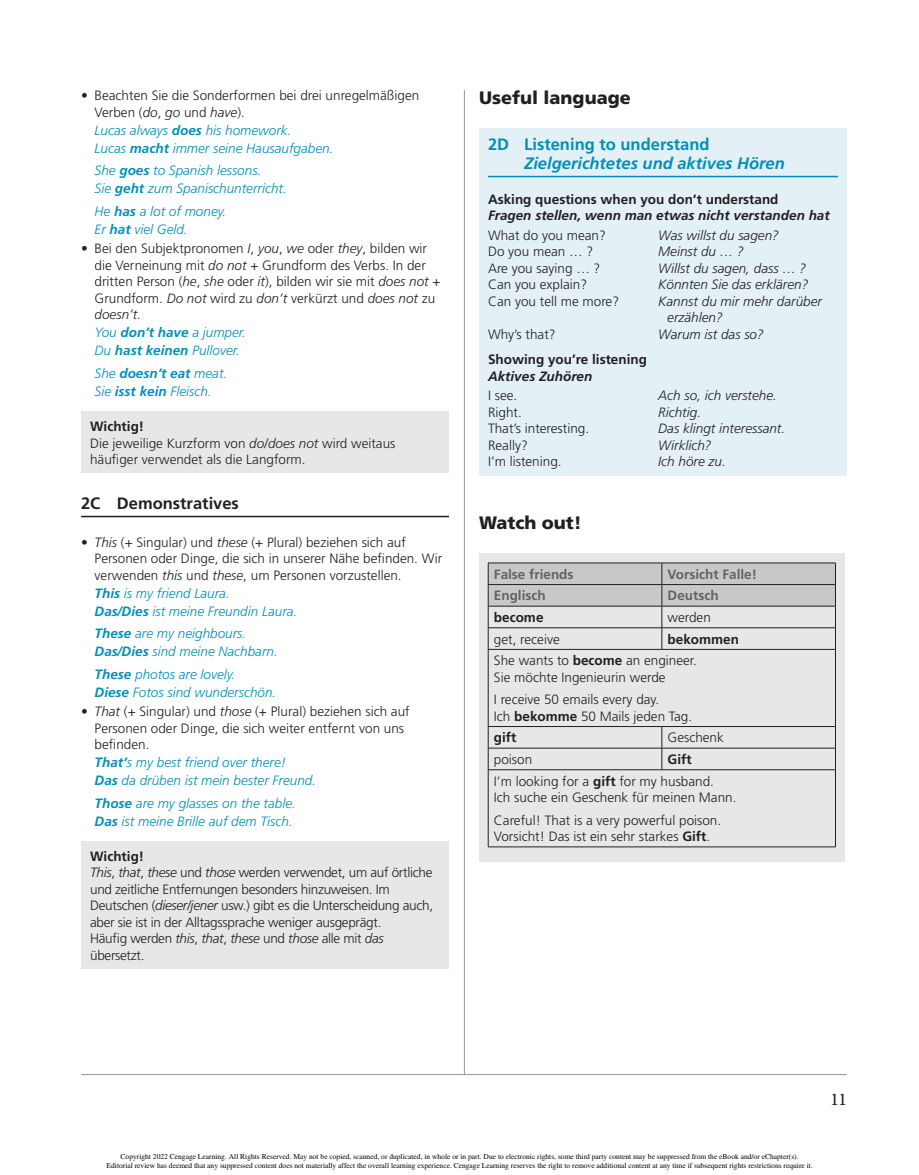
<style>
.page{position:relative;width:919px;height:1175px;background:#fff}
.page>*{position:absolute;margin:0;border:0;box-sizing:border-box;transform-origin:0 0}
.t1{font:900 18px "Frutiger LT Std";color:#231f20}
.t2{font:italic 700 16.5px "Frutiger LT Std";color:#018fb8}
.t3{font:700 16.5px "Frutiger LT Std";color:#018fb8}
.t4{font:700 16.5px "Frutiger LT Std";color:#231f20}
.t5{font:16.5px "Century Std";color:#231f20}
.t6{font:300 13.5px/16.5px "Frutiger LT Std";color:#231f20}
.t7{font:italic 300 13.5px/18px "Frutiger LT Std";color:#018fb8}
.t8{font:300 13.5px/16.5px "Frutiger LT Std";letter-spacing:-.02em;color:#231f20}
.t9{font:italic 300 13.5px/16.5px "Frutiger LT Std";color:#231f20}
.t10{font:700 13.5px "Frutiger LT Std";color:#231f20}
.t11{font:italic 700 13.5px "Frutiger LT Std";color:#231f20}
.t12{font:700 13.5px "Frutiger LT Std";color:#636366}
.t13{font:7.5px/9.6px "Times";color:#000;text-align:center}
.s1{font-style:italic}
.s2{font-weight:700}
</style>
<div class="page">
<hr style="left:81px;top:1074px;width:765px;height:1px;background:#939598">
<hr style="left:464px;top:90px;width:1px;height:985px;background:#939598">
<div style="left:479px;top:128px;width:367px;height:347px;background:#e3f0f6"></div>
<hr style="left:488px;top:176px;width:349px;height:1px;background:#018fb8">
<div style="left:479px;top:554px;width:365px;height:308px;background:#e6e7e9"></div>
<hr style="left:834px;top:649px;width:1px;height:77px;background:#231f20">
<hr style="left:834px;top:770px;width:1px;height:76px;background:#231f20">
<hr style="left:488px;top:562px;width:173px;height:1px;background:#231f20">
<hr style="left:661px;top:562px;width:174px;height:1px;background:#231f20">
<hr style="left:487px;top:649px;width:1px;height:77px;background:#231f20">
<svg style="left:487px;top:726px;width:1px;height:43px"></svg>
<hr style="left:487px;top:770px;width:1px;height:76px;background:#231f20">
<hr style="left:488px;top:846px;width:173px;height:1px;background:#231f20">
<hr style="left:661px;top:846px;width:174px;height:1px;background:#231f20">
<svg style="left:487px;top:563px;width:348px;height:86px"></svg>
<hr style="left:488px;top:649px;width:173px;height:1px;background:#231f20">
<hr style="left:661px;top:649px;width:174px;height:1px;background:#231f20">
<hr style="left:488px;top:726px;width:173px;height:1px;background:#231f20">
<hr style="left:661px;top:726px;width:174px;height:1px;background:#231f20">
<hr style="left:488px;top:748px;width:173px;height:1px;background:#231f20">
<hr style="left:661px;top:748px;width:174px;height:1px;background:#231f20">
<svg style="left:661px;top:726px;width:1px;height:43px"></svg>
<hr style="left:488px;top:769px;width:173px;height:1px;background:#231f20">
<hr style="left:661px;top:769px;width:174px;height:1px;background:#231f20">
<hr style="left:81px;top:516px;width:368px;height:1px;background:#231f20">
<div style="left:81px;top:412px;width:368px;height:61px;background:#e6e7e9"></div>
<div style="left:81px;top:841px;width:368px;height:128px;background:#e6e7e9"></div>
<p class="t6" style="left:95px;top:87px;width:326px;text-indent:-14px">• Beachten Sie die Sonderformen bei drei unregelmäßigen<br>Verben (<span class="s1">do</span>, <span class="s1">go</span> und <span class="s1">have</span>).</p>
<p class="t7" style="left:95px;top:121px;width:240px">Lucas always <span class="s2">does</span> his homework.<br>Lucas <span class="s2">macht</span> immer seine Hausaufgaben.</p>
<p class="t7" style="left:95px;top:162px;width:194px">She <span class="s2">goes</span> to Spanish lessons.<br>Sie <span class="s2">geht</span> zum Spanischunterricht.</p>
<p class="t7" style="left:95px;top:202px;width:133px">He <span class="s2">has</span> a lot of money.<br>Er <span class="s2">hat</span> viel Geld.</p>
<p class="t6" style="left:95px;top:240px;width:347px;text-indent:-14px">• Bei den Subjektpronomen <span class="s1">I</span>, <span class="s1">you</span>, <span class="s1">we</span> oder <span class="s1">they</span>, bilden wir die Verneinung mit <span class="s1">do not</span> + Grundform des Verbs. In der dritten Person (<span class="s1">he</span>, <span class="s1">she</span> oder <span class="s1">it</span>), bilden wir sie mit <span class="s1">does not</span> + Grundform. <span class="s1">Do not</span> wird zu <span class="s1">don’t</span> verkürzt und <span class="s1">does not</span> zu <span class="s1">doesn’t.</span></p>
<p class="t7" style="left:95px;top:324px;width:153px">You <span class="s2">don’t have</span> a jumper.<br>Du <span class="s2">hast keinen</span> Pullover.</p>
<p class="t7" style="left:95px;top:364px;width:134px">She <span class="s2">doesn’t eat</span> meat.<br>Sie <span class="s2">isst kein</span> Fleisch.</p>
<p class="t6" style="left:90px;top:418px;width:307px"><span class="s2">Wichtig!<br></span>Die jeweilige Kurzform von <span class="s1">do/does not</span> wird weitaus häufiger verwendet als die Langform.</p>
<p class="t4" style="left:81px;top:493px;width:159px">2C Demonstratives</p>
<p class="t6" style="left:95px;top:534px;width:349px;text-indent:-14px">• <span class="s1">This</span> (+ Singular) und <span class="s1">these</span> (+ Plural) beziehen sich auf<br>Personen oder Dinge, die sich in unserer Nähe befinden. Wir verwenden <span class="s1">this</span> und <span class="s1">these</span>, um Personen vorzustellen.</p>
<p class="t7" style="left:95px;top:584px;width:204px"><span class="s2">This</span> is my friend Laura.<br><span class="s2">Das/Dies</span> ist meine Freundin Laura.</p>
<p class="t7" style="left:95px;top:624px;width:185px"><span class="s2">These</span> are my neighbours.<br><span class="s2">Das/Dies</span> sind meine Nachbarn.</p>
<p class="t7" style="left:95px;top:665px;width:183px"><span class="s2">These</span> photos are lovely.<br><span class="s2">Diese</span> Fotos sind wunderschön.</p>
<p class="t6" style="left:95px;top:703px;width:316px;text-indent:-14px">• <span class="s1">That</span> (+ Singular) und <span class="s1">those</span> (+ Plural) beziehen sich auf<br>Personen oder Dinge, die sich weiter entfernt von uns befinden.</p>
<p class="t7" style="left:95px;top:753px;width:223px"><span class="s2">That’</span>s my best friend over there!<br><span class="s2">Das</span> da drüben ist mein bester Freund.</p>
<p class="t7" style="left:95px;top:794px;width:203px"><span class="s2">Those</span> are my glasses on the table.<br><span class="s2">Das</span> ist meine Brille auf dem Tisch.</p>
<p class="t8" style="left:90px;top:848px;width:344px"><span class="s2">Wichtig!<br></span><span class="s1">This</span>, <span class="s1">that</span>, <span class="s1">these</span> und <span class="s1">those</span> werden verwendet, um auf örtliche und zeitliche Entfernungen besonders hinzuweisen. Im Deutschen (<span class="s1">dieser/jener</span> usw.) gibt es die Unterscheidung auch, aber sie ist in der Alltagssprache weniger ausgeprägt.<br>Häufig werden <span class="s1">this</span>, <span class="s1">that</span>, <span class="s1">these</span> und <span class="s1">those</span> alle mit <span class="s1">das </span>übersetzt.</p>
<h1 class="t1" style="left:479px;top:86px;width:153px">Useful language</h1>
<p class="t3" style="left:488px;top:134px;width:223px">2D Listening to understand</p>
<p class="t2" style="left:524px;top:154px;width:262px">Zielgerichtetes und aktives Hören</p>
<p class="t10" style="left:488px;top:191px;width:292px">Asking questions when you don‘t understand</p>
<p class="t11" style="left:488px;top:207px;width:343px">Fragen stellen, wenn man etwas nicht verstanden hat</p>
<p class="t6" style="left:488px;top:227px;width:119px">What do you mean?</p>
<p class="t9" style="left:658px;top:227px;width:122px">Was willst du sagen?</p>
<p class="t6" style="left:488px;top:243px;width:107px">Do you mean … ?</p>
<p class="t9" style="left:658px;top:243px;width:87px">Meinst du … ?</p>
<p class="t6" style="left:488px;top:260px;width:114px">Are you saying … ?</p>
<p class="t9" style="left:658px;top:260px;width:149px">Willst du sagen, dass … ?</p>
<p class="t6" style="left:488px;top:276px;width:101px">Can you explain?</p>
<p class="t9" style="left:658px;top:276px;width:152px">Könnten Sie das erklären?</p>
<p class="t6" style="left:488px;top:293px;width:133px">Can you tell me more?</p>
<p class="t9" style="left:667px;top:293px;width:156px;text-indent:-9px">Kannst du mir mehr darüber erzählen?</p>
<p class="t6" style="left:488px;top:326px;width:69px">Why’s that?</p>
<p class="t9" style="left:658px;top:326px;width:107px">Warum ist das so?</p>
<p class="t10" style="left:488px;top:351px;width:160px">Showing you’re listening</p>
<p class="t11" style="left:488px;top:368px;width:106px">Aktives Zuhören</p>
<p class="t6" style="left:488px;top:387px;width:31px">I see.</p>
<p class="t9" style="left:658px;top:387px;width:120px">Ach so, ich verstehe.</p>
<p class="t6" style="left:488px;top:404px;width:35px">Right.</p>
<p class="t9" style="left:658px;top:404px;width:44px">Richtig.</p>
<p class="t6" style="left:488px;top:420px;width:103px">That’s interesting.</p>
<p class="t9" style="left:658px;top:420px;width:128px">Das klingt interessant.</p>
<p class="t6" style="left:488px;top:437px;width:41px">Really?</p>
<p class="t9" style="left:658px;top:437px;width:55px">Wirklich?</p>
<p class="t6" style="left:488px;top:453px;width:75px">I’m listening.</p>
<p class="t9" style="left:658px;top:453px;width:69px">Ich höre zu.</p>
<h1 class="t1" style="left:479px;top:512px;width:104px">Watch out!</h1>
<p class="t12" style="left:493px;top:566px;width:81px">False friends</p>
<p class="t12" style="left:667px;top:566px;width:91px">Vorsicht Falle!</p>
<p class="t12" style="left:493px;top:588px;width:53px">Englisch</p>
<p class="t12" style="left:667px;top:588px;width:52px">Deutsch</p>
<p class="t10" style="left:493px;top:609px;width:51px">become</p>
<p class="t6" style="left:667px;top:609px;width:45px">werden</p>
<p class="t6" style="left:493px;top:631px;width:67px">get, receive</p>
<p class="t6" style="left:493px;top:628px;width:246px;line-height:21.6px;text-indent:173px"><span class="s2">bekommen<br></span>She wants to <span class="s2">become</span> an engineer.</p>
<p class="t6" style="left:493px;top:666px;width:173px;line-height:22.5px">Sie möchte Ingenieurin werde<br>I receive 50 emails every day.</p>
<p class="t6" style="left:493px;top:705px;width:200px;line-height:21.6px">Ich <span class="s2">bekomme</span> 50 Mails jeden Tag. <span class="s2">gift</span></p>
<p class="t6" style="left:667px;top:729px;width:58px">Geschenk</p>
<p class="t6" style="left:493px;top:748px;width:221px;line-height:21.6px;text-indent:173px"><span class="s2">Gift<br></span>I’m looking for a <span class="s2">gift</span> for my husband.</p>
<p class="t6" style="left:493px;top:786px;width:244px;line-height:22.5px">Ich suche ein Geschenk für meinen Mann.<br>Careful! That is a very powerful poison.</p>
<p class="t6" style="left:493px;top:828px;width:218px">Vorsicht! Das ist ein sehr starkes <span class="s2">Gift</span>.</p>
<p class="t6" style="left:493px;top:751px;width:40px">poison</p>
<p class="t5" style="left:830px;top:1090px;width:18px">11</p>
<p class="t13" style="left:107px;top:1151px;width:707px">Copyright 2022 Cengage Learning. All Rights Reserved. May not be copied, scanned, or duplicated, in whole or in part. Due to electronic rights, some third party content may be suppressed from the eBook and/or eChapter(s).<br>Editorial review has deemed that any suppressed content does not materially affect the overall learning experience. Cengage Learning reserves the right to remove additional content at any time if subsequent rights restrictions require it.</p>
</div>
